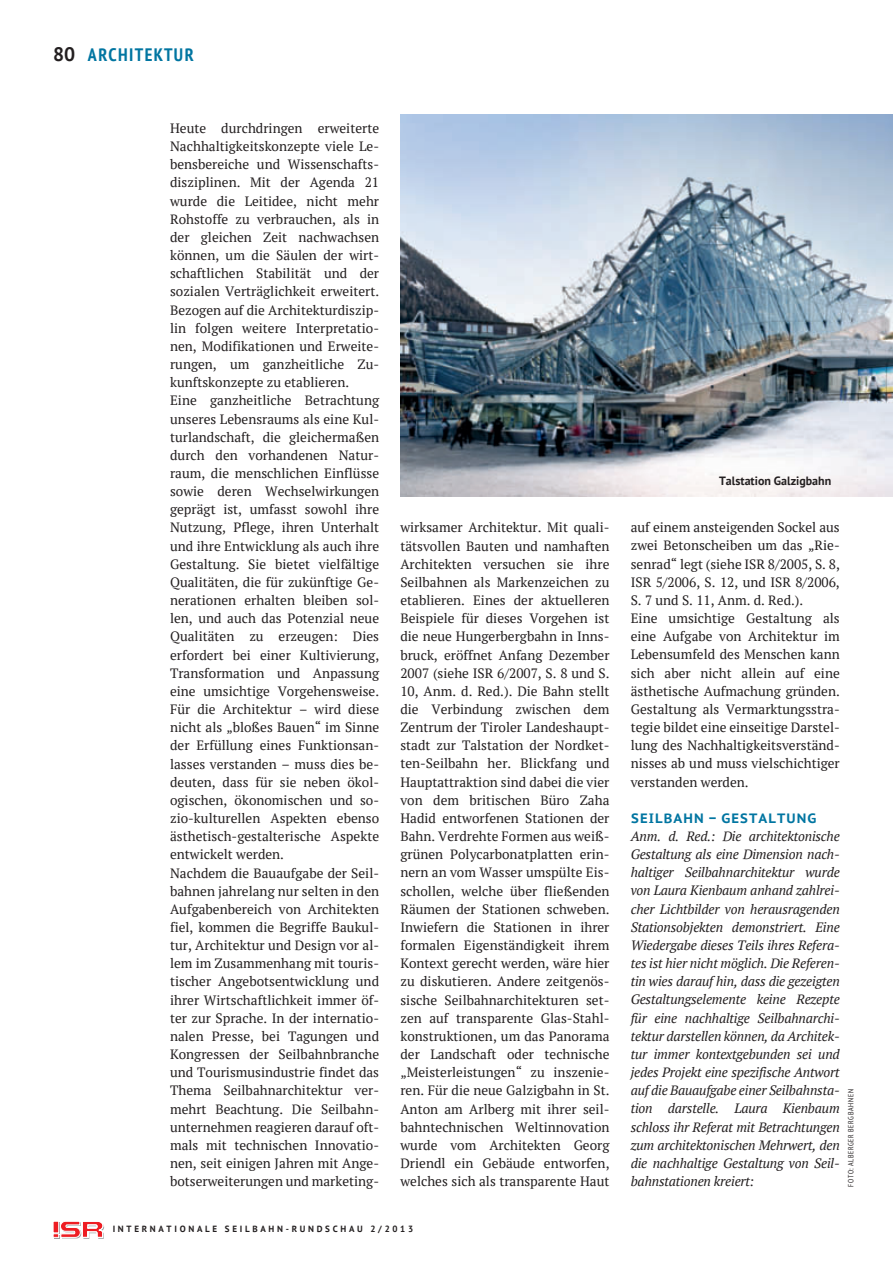
<style>
.page{position:relative;width:893px;height:1263px;background:#fff}
.page>*{position:absolute;margin:0;border:0;box-sizing:border-box;transform-origin:0 0}
.t1{font:700 19.5px "PT Sans";color:#231f20}
.t2{font:700 condensed 18px "PT Sans";letter-spacing:.08em;color:#0075a1}
.t3{font:13.5px/18.1px "PT Serif";color:#231f20}
.t4{font:italic 13.5px/18.1px "PT Serif";letter-spacing:-.015em;color:#231f20;text-align:justify}
.t5{font:700 13.5px "PT Sans Caption";letter-spacing:.08em;color:#0075a1}
.t6{font:700 12px "PT Sans";color:#231f20}
.t7{font:700 9px "PT Sans";letter-spacing:.3em;color:#231f20}
.t8{font:condensed 7.5px "PT Sans";letter-spacing:.09em;color:#231f20}
</style>
<div class="page">
<svg style="left:53px;top:1221px;width:51px;height:18px"></svg>
<img style="left:400px;top:115px;width:493px;height:381px">
<h1 class="t1" style="left:53px;top:41px;width:24px">80</h1>
<h2 class="t2" style="left:88px;top:42px;width:107px">ARCHITEKTUR</h2>
<p class="t3" style="left:170px;top:119px;width:211px">Heute durchdringen erweiterte Nachhaltigkeitskonzepte viele Le&shy;bensbereiche und Wissenschafts&shy;disziplinen. Mit der Agenda 21 wurde die Leitidee, nicht mehr Rohstoffe zu verbrauchen, als in der gleichen Zeit nachwachsen können, um die Säulen der wirt&shy;schaftlichen Stabilität und der sozialen Verträglichkeit erweitert.<br>Bezogen auf die Architekturdiszip&shy;lin folgen weitere Interpretatio&shy;nen, Modifikationen und Erweite&shy;rungen, um ganzheitliche Zu&shy;kunftskonzepte zu etablieren.<br>Eine ganzheitliche Betrachtung unseres Lebensraums als eine Kul&shy;turlandschaft, die gleichermaßen durch den vorhandenen Natur&shy;raum, die menschlichen Einflüsse sowie deren Wechselwirkungen geprägt ist, umfasst sowohl ihre Nutzung, Pflege, ihren Unterhalt und ihre Entwicklung als auch ihre Gestaltung. Sie bietet vielfältige Qualitäten, die für zukünftige Ge&shy;nerationen erhalten bleiben sol&shy;len, und auch das Potenzial neue Qualitäten zu erzeugen: Dies erfordert bei einer Kultivierung, Transformation und Anpassung eine umsichtige Vorgehensweise.<br>Für die Architektur – wird diese nicht als „bloßes Bauen“ im Sinne der Erfüllung eines Funktionsan&shy;lasses verstanden – muss dies be&shy;deuten, dass für sie neben ökol&shy;ogischen, ökonomischen und so&shy;zio-kulturellen Aspekten ebenso ästhetisch-gestalterische Aspekte entwickelt werden.<br>Nachdem die Bauaufgabe der Seil&shy;bahnen jahrelang nur selten in den Aufgabenbereich von Architekten fiel, kommen die Begriffe Baukul&shy;tur, Architektur und Design vor al&shy;lem im Zusammenhang mit touris&shy;tischer Angebotsentwicklung und ihrer Wirtschaftlichkeit immer öf&shy;ter zur Sprache. In der internatio&shy;nalen Presse, bei Tagungen und Kongressen der Seilbahnbranche und Tourismusindustrie findet das Thema Seilbahnarchitektur ver&shy;mehrt Beachtung. Die Seilbahn&shy;unternehmen reagieren darauf oft&shy;mals mit technischen Innovatio&shy;nen, seit einigen Jahren mit Ange&shy;botserweiterungen und marketing-</p>
<p class="t6" style="left:719px;top:473px;width:114px">Talstation Galzigbahn</p>
<p class="t3" style="left:400px;top:518px;width:211px;text-align:justify">wirksamer Architektur. Mit quali&shy;tätsvollen Bauten und namhaften Architekten versuchen sie ihre Seilbahnen als Markenzeichen zu etablieren. Eines der aktuelleren Beispiele für dieses Vorgehen ist die neue Hungerbergbahn in Inns&shy;bruck, eröffnet Anfang Dezember 2007 (siehe ISR 6/2007, S. 8 und S.<br>10, Anm. d. Red.). Die Bahn stellt die Verbindung zwischen dem Zentrum der Tiroler Landeshaupt&shy;stadt zur Talstation der Nordket&shy;ten-Seilbahn her. Blickfang und Hauptattraktion sind dabei die vier von dem britischen Büro Zaha Hadid entworfenen Stationen der Bahn. Verdrehte Formen aus weiß&shy;grünen Polycarbonatplatten erin&shy;nern an vom Wasser umspülte Eis&shy;schollen, welche über fließenden Räumen der Stationen schweben.<br>Inwiefern die Stationen in ihrer formalen Eigenständigkeit ihrem Kontext gerecht werden, wäre hier zu diskutieren. Andere zeitgenös&shy;sische Seilbahnarchitekturen set&shy;zen auf transparente Glas-Stahl&shy;konstruktionen, um das Panorama der Landschaft oder technische „Meisterleistungen“ zu inszenie&shy;ren. Für die neue Galzigbahn in St.<br>Anton am Arlberg mit ihrer seil&shy;bahntechnischen Weltinnovation wurde vom Architekten Georg Driendl ein Gebäude entworfen, welches sich als transparente Haut</p>
<p class="t3" style="left:631px;top:518px;width:211px">auf einem ansteigenden Sockel aus zwei Betonscheiben um das „Rie&shy;senrad“ legt (siehe ISR 8/2005, S. 8,<br>ISR 5/2006, S. 12, und ISR 8/2006,<br>S. 7 und S. 11, Anm. d. Red.).<br>Eine umsichtige Gestaltung als eine Aufgabe von Architektur im<br>Lebensumfeld des Menschen kann sich aber nicht allein auf eine ästhetische Aufmachung gründen.<br>Gestaltung als Vermarktungsstra&shy;tegie bildet eine einseitige Darstel&shy;lung des Nachhaltigkeitsverständ&shy;nisses ab und muss vielschichtiger verstanden werden.</p>
<p class="t5" style="left:631px;top:809px;width:187px">SEILBAHN – GESTALTUNG</p>
<p class="t4" style="left:631px;top:827px;width:211px">Anm. d. Red.: Die architektonische Gestaltung als eine Dimension nach&shy;haltiger Seilbahnarchitektur wurde von Laura Kienbaum anhand zahlrei&shy;cher Lichtbilder von herausragenden Stationsobjekten demonstriert. Eine Wiedergabe dieses Teils ihres Refera&shy;tes ist hier nicht möglich. Die Referen&shy;tin wies darauf hin, dass die gezeigten Gestaltungselemente keine Rezepte für eine nachhaltige Seilbahnarchi&shy;tektur darstellen können, da Architek&shy;tur immer kontextgebunden sei und jedes Projekt eine spezifische Antwort auf die Bauaufgabe einer Seilbahnsta&shy;tion darstelle. Laura Kienbaum schloss ihr Referat mit Betrachtungen zum architektonischen Mehrwert, den die nachhaltige Gestaltung von Seil&shy;bahnstationen kreiert:</p>
<p class="t8" style="left:846px;top:1187px;width:99px;rotate:-90deg">Foto: Alberger Bergbahnen</p>
<p class="t7" style="left:113px;top:1222px;width:302px">INTERNATIONALE SEILBAHN-RUNDSCHAU 2/2013</p>
</div>
